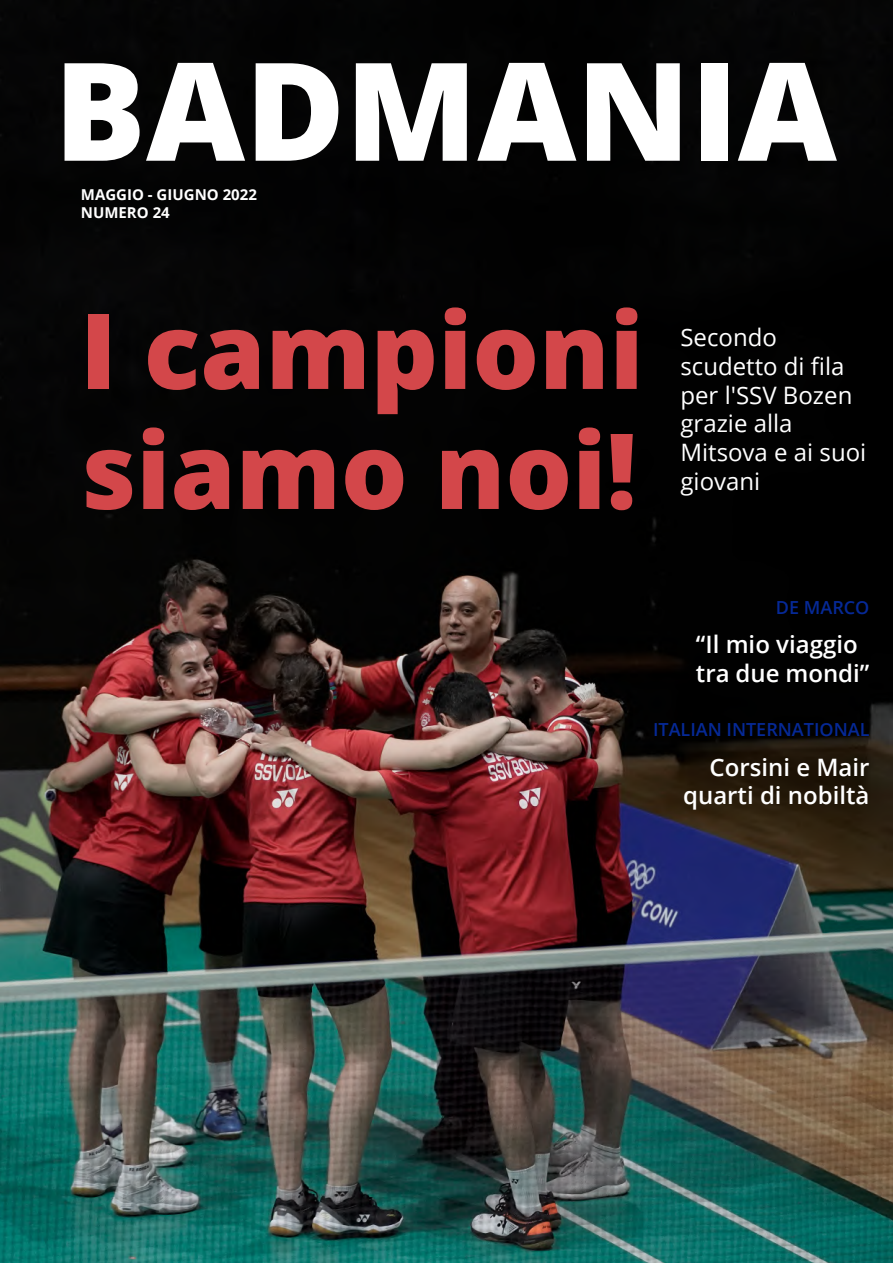
<style>
.page{position:relative;width:893px;height:1263px;background:#fff}
.page>*{position:absolute;margin:0;border:0;box-sizing:border-box;transform-origin:0 0}
.t1{font:800 136.5px "Open Sans";color:#fff}
.t2{font:800 105px/120px "Open Sans";color:#d3474a}
.t3{font:24px/28.8px "Open Sans";color:#fff}
.t4{font:600 24px/28.8px "Open Sans";color:#fff}
.t5{font:600 18px "Open Sans";color:#062996}
.t6{font:700 15px/18px "Open Sans";color:#fff}
</style>
<div class="page">
<img style="left:0;top:0;width:893px;height:1263px">
<h1 class="t1" style="left:54px;top:7px;width:784px">BADMANIA</h1>
<p class="t6" style="left:81px;top:185px;width:178px">MAGGIO - GIUGNO 2022<br>NUMERO 24</p>
<h2 class="t2" style="left:80px;top:285px;width:565px">I campioni siamo noi!</h2>
<p class="t3" style="left:680px;top:322px;width:187px">Secondo scudetto di fila per l'SSV Bozen grazie alla<br>Mitsova e ai suoi giovani</p>
<p class="t5" style="left:776px;top:595px;width:95px">DE MARCO</p>
<p class="t4" style="left:696px;top:630px;width:175px">“Il mio viaggio tra due mondi”</p>
<p class="t5" style="left:653px;top:717px;width:218px">ITALIAN INTERNATIONAL</p>
<p class="t4" style="left:683px;top:752px;width:188px;text-align:right">Corsini e Mair quarti di nobiltà</p>
</div>
